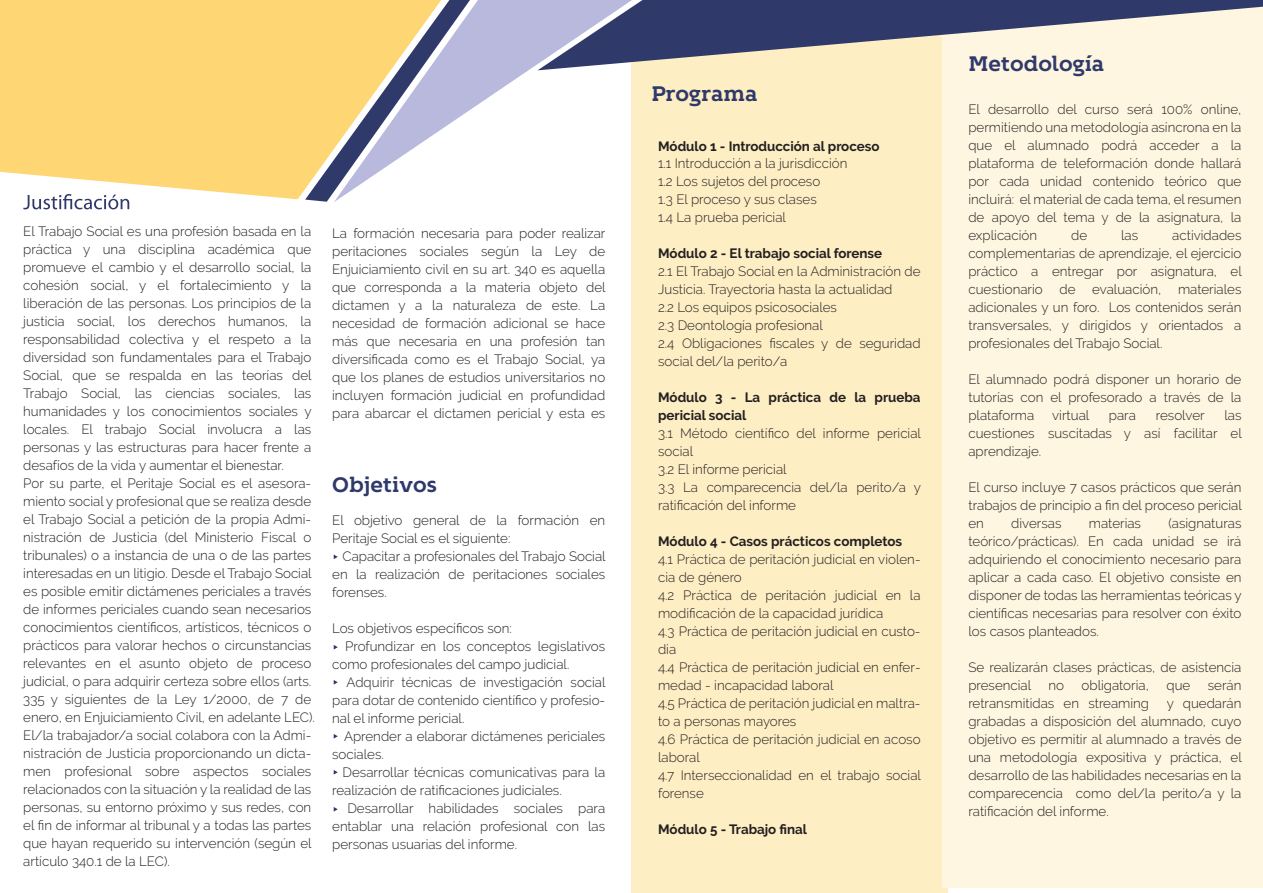
<style>
.page{position:relative;width:1263px;height:893px;background:#fff}
.page>*{position:absolute;margin:0;border:0;box-sizing:border-box;transform-origin:0 0}
.t1{font:700 21px "Kontrapunkt Bob";color:#2f396a}
.t2{font:300 13.5px/18px "Raleway";color:#231f20;text-align:justify}
.t3{font:700 13.5px/18px "Raleway";color:#231f20}
</style>
<div class="page">
<div style="left:631px;top:21px;width:316px;height:872px;background:#feeec4"></div>
<div style="left:942px;top:0;width:321px;height:887px;background:#fef6e0"></div>
<svg style="left:470px;top:0;width:71px;height:110px;fill:#b8b9dc"></svg>
<svg style="left:305px;top:0;width:165px;height:202px"></svg>
<svg style="left:0;top:0;width:441px;height:199px;background:#f3d285"></svg>
<svg style="left:537px;top:0;width:726px;height:70px"></svg>
<svg style="left:23px;top:194px;width:106px;height:15px"></svg>
<svg style="left:334px;top:645px;width:4px;height:5px"></svg>
<svg style="left:334px;top:680px;width:4px;height:5px"></svg>
<svg style="left:334px;top:734px;width:4px;height:5px"></svg>
<svg style="left:334px;top:770px;width:4px;height:5px"></svg>
<svg style="left:334px;top:807px;width:4px;height:5px"></svg>
<svg style="left:334px;top:554px;width:4px;height:5px"></svg>
<p class="t2" style="left:23px;top:222px;width:293px;text-align:left">El Trabajo Social es una profesión basada en la práctica y una disciplina académica que promueve el cambio y el desarrollo social, la cohesión social, y el fortalecimiento y la liberación de las personas. Los principios de la justicia social, los derechos humanos, la responsabilidad colectiva y el respeto a la diversidad son fundamentales para el Trabajo Social, que se respalda en las teorías del Trabajo Social, las ciencias sociales, las humanidades y los conocimientos sociales y locales. El trabajo Social involucra a las personas y las estructuras para hacer frente a desafíos de la vida y aumentar el bienestar.<br>Por su parte, el Peritaje Social es el asesora&shy;miento social y profesional que se realiza desde el Trabajo Social a petición de la propia Admi&shy;nistración de Justicia (del Ministerio Fiscal o tribunales) o a instancia de una o de las partes interesadas en un litigio. Desde el Trabajo Social es posible emitir dictámenes periciales a través de informes periciales cuando sean necesarios conocimientos científicos, artísticos, técnicos o prácticos para valorar hechos o circunstancias relevantes en el asunto objeto de proceso judicial, o para adquirir certeza sobre ellos (arts.<br>335 y siguientes de la Ley 1/2000, de 7 de enero, en Enjuiciamiento Civil, en adelante LEC).<br>El/la trabajador/a social colabora con la Admi&shy;nistración de Justicia proporcionando un dicta&shy;men profesional sobre aspectos sociales relacionados con la situación y la realidad de las personas, su entorno próximo y sus redes, con el fin de informar al tribunal y a todas las partes que hayan requerido su intervención (según el artículo 340.1 de la LEC).</p>
<p class="t2" style="left:332px;top:224px;width:275px">La formación necesaria para poder realizar peritaciones sociales según la Ley de Enjuiciamiento civil en su art. 340 es aquella que corresponda a la materia objeto del dictamen y a la naturaleza de este. La necesidad de formación adicional se hace más que necesaria en una profesión tan diversificada como es el Trabajo Social, ya que los planes de estudios universitarios no incluyen formación judicial en profundidad para abarcar el dictamen pericial y esta es</p>
<h1 class="t1" style="left:332px;top:472px;width:106px">Objetivos</h1>
<p class="t2" style="left:332px;top:511px;width:275px">El objetivo general de la formación en<br>Peritaje Social es el siguiente:</p>
<p class="t2" style="left:332px;top:547px;width:275px;text-indent:10px">Capacitar a profesionales del Trabajo Social en la realización de peritaciones sociales forenses.</p>
<p class="t2" style="left:332px;top:619px;width:181px">Los objetivos específicos son:</p>
<p class="t2" style="left:345px;top:637px;width:262px">Profundizar en los conceptos legislativos</p>
<p class="t2" style="left:332px;top:655px;width:239px">como profesionales del campo judicial.</p>
<p class="t2" style="left:347px;top:673px;width:261px">Adquirir técnicas de investigación social</p>
<p class="t2" style="left:332px;top:691px;width:275px">para dotar de contenido científico y profesio-</p>
<p class="t2" style="left:332px;top:709px;width:134px">nal el informe pericial.</p>
<p class="t2" style="left:344px;top:727px;width:263px">Aprender a elaborar dictámenes periciales</p>
<p class="t2" style="left:332px;top:745px;width:53px">sociales.</p>
<p class="t2" style="left:343px;top:763px;width:264px">Desarrollar técnicas comunicativas para la</p>
<p class="t2" style="left:332px;top:781px;width:231px">realización de ratificaciones judiciales.</p>
<p class="t2" style="left:347px;top:799px;width:259px">Desarrollar habilidades sociales para</p>
<p class="t2" style="left:332px;top:817px;width:275px">entablar una relación profesional con las</p>
<p class="t2" style="left:332px;top:835px;width:186px">personas usuarias del informe.</p>
<h1 class="t1" style="left:651px;top:82px;width:108px">Programa</h1>
<p class="t3" style="left:658px;top:137px;width:223px">Módulo 1 - Introducción al proceso</p>
<p class="t2" style="left:658px;top:155px;width:191px;text-align:left">1.1 Introducción a la jurisdicción<br>1.2 Los sujetos del proceso<br>1.3 El proceso y sus clases<br>1.4 La prueba pericial</p>
<p class="t3" style="left:658px;top:245px;width:226px">Módulo 2 - El trabajo social forense</p>
<p class="t2" style="left:658px;top:263px;width:264px;text-align:left">2.1 El Trabajo Social en la Administración de Justicia. Trayectoria hasta la actualidad<br>2.2 Los equipos psicosociales<br>2.3 Deontología profesional<br>2.4 Obligaciones fiscales y de seguridad social del/la perito/a</p>
<p class="t3" style="left:658px;top:389px;width:264px">Módulo 3 - La práctica de la prueba pericial social</p>
<p class="t2" style="left:658px;top:425px;width:264px;text-align:left">3.1 Método científico del informe pericial social<br>3.2 El informe pericial<br>3.3 La comparecencia del/la perito/a y ratificación del informe</p>
<p class="t3" style="left:658px;top:533px;width:246px">Módulo 4 - Casos prácticos completos</p>
<p class="t2" style="left:658px;top:551px;width:264px;text-align:left">4.1 Práctica de peritación judicial en violen&shy;cia de género<br>4.2 Práctica de peritación judicial en la modificación de la capacidad jurídica<br>4.3 Práctica de peritación judicial en custo&shy;dia<br>4.4 Práctica de peritación judicial en enfer&shy;medad - incapacidad laboral<br>4.5 Práctica de peritación judicial en maltra&shy;to a personas mayores<br>4.6 Práctica de peritación judicial en acoso laboral<br>4.7 Interseccionalidad en el trabajo social forense</p>
<p class="t3" style="left:658px;top:821px;width:151px">Módulo 5 - Trabajo final</p>
<h1 class="t1" style="left:968px;top:52px;width:138px">Metodología</h1>
<p class="t2" style="left:968px;top:100px;width:275px">El desarrollo del curso será 100% online, permitiendo una metodología asíncrona en la que el alumnado podrá acceder a la plataforma de teleformación donde hallará por cada unidad contenido teórico que incluirá: el material de cada tema, el resumen de apoyo del tema y de la asignatura, la explicación</p>
<p class="t2" style="left:968px;top:226px;width:275px;text-indent:204px">actividades complementarias de aprendizaje, el ejercicio práctico a entregar por asignatura, el cuestionario de evaluación, materiales adicionales y un foro. Los contenidos serán transversales, y dirigidos y orientados a profesionales del Trabajo Social.</p>
<p class="t2" style="left:968px;top:370px;width:275px">El alumnado podrá disponer un horario de tutorías con el profesorado a través de la plataforma</p>
<p class="t2" style="left:1071px;top:226px;width:18px">de</p>
<p class="t2" style="left:1121px;top:226px;width:19px">las</p>
<p class="t2" style="left:968px;top:406px;width:275px;text-indent:256px">las cuestiones suscitadas y así facilitar el aprendizaje.</p>
<p class="t2" style="left:968px;top:478px;width:275px">El curso incluye 7 casos prácticos que serán trabajos de principio a fin del proceso pericial en</p>
<p class="t2" style="left:1052px;top:406px;width:39px">virtual</p>
<p class="t2" style="left:1109px;top:406px;width:28px">para</p>
<p class="t2" style="left:1156px;top:406px;width:50px">resolver</p>
<p class="t2" style="left:968px;top:514px;width:275px;text-indent:200px">(asignaturas teórico/prácticas). En cada unidad se irá adquiriendo el conocimiento necesario para aplicar a cada caso. El objetivo consiste en disponer de todas las herramientas teóricas y científicas necesarias para resolver con éxito los casos planteados.</p>
<p class="t2" style="left:968px;top:658px;width:274px">Se realizarán clases prácticas, de asistencia presencial</p>
<p class="t2" style="left:1011px;top:514px;width:52px">diversas</p>
<p class="t2" style="left:1089px;top:514px;width:54px">materias</p>
<p class="t2" style="left:1048px;top:676px;width:17px">no</p>
<p class="t2" style="left:1081px;top:676px;width:69px">obligatoria,</p>
<p class="t2" style="left:1166px;top:676px;width:25px">que</p>
<p class="t2" style="left:1208px;top:676px;width:35px">serán</p>
<p class="t2" style="left:968px;top:694px;width:182px">retransmitidas en streaming</p>
<p class="t2" style="left:968px;top:694px;width:275px;text-indent:198px">y quedarán grabadas a disposición del alumnado, cuyo objetivo es permitir al alumnado a través de una metodología expositiva y práctica, el desarrollo de las habilidades necesarias en la comparecencia como del/la perito/a y la ratificación del informe.</p>
</div>
